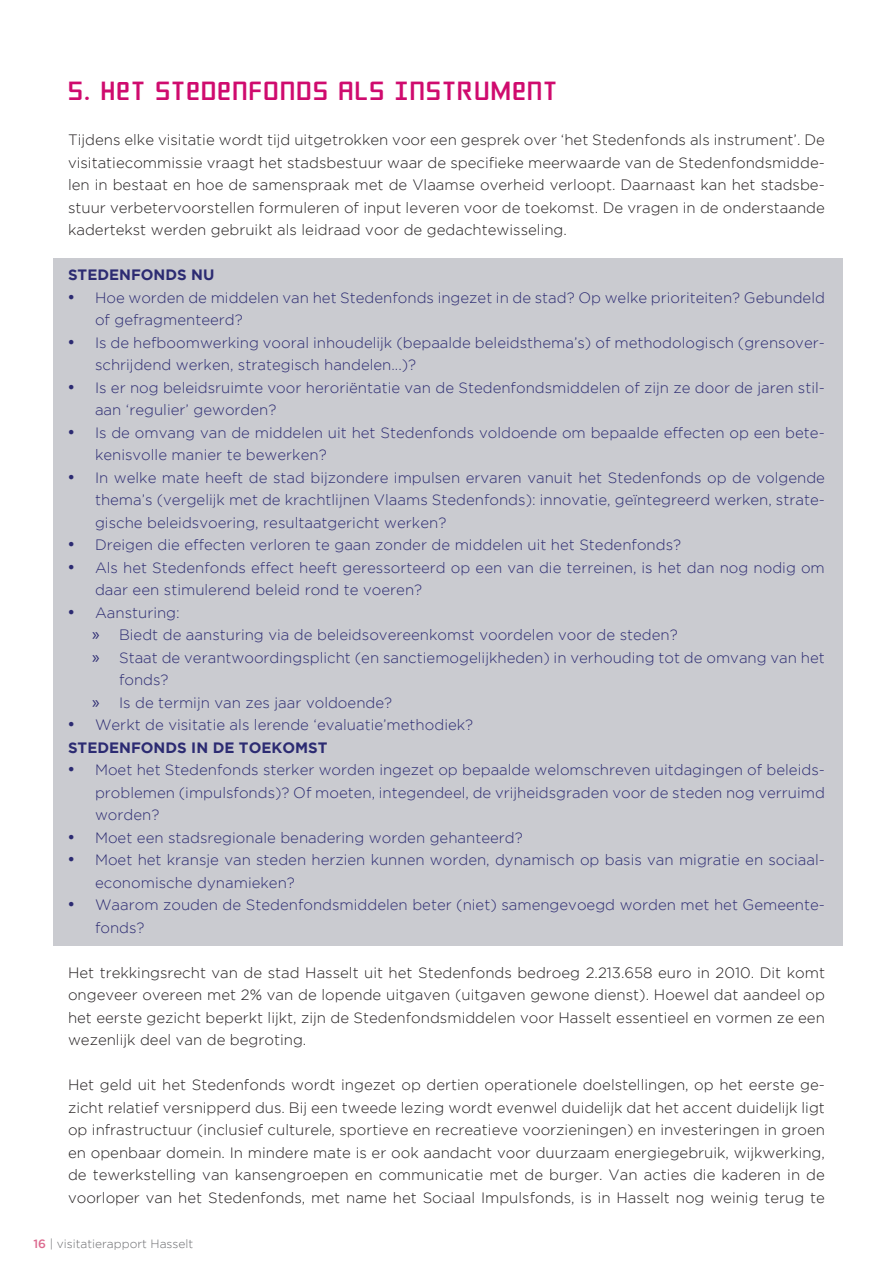
<style>
.page{position:relative;width:893px;height:1263px;background:#fff}
.page>*{position:absolute;margin:0;border:0;box-sizing:border-box;transform-origin:0 0}
.t1{font:24px "Crixus";letter-spacing:.01em;color:#cf0b6e}
.t2{font:300 15px/22.5px "Gotham";color:#2c2b72}
.t3{font:300 15px/22.5px "Gotham";color:#231f20;text-align:justify}
.t4{font:700 15px "Gotham";color:#2c2b72}
.t5{font:300 12px "Gotham";color:#6c6d70}
.s1{font-family:"Times New Roman";font-weight:400;font-size:18px}
.s2{font-family:"Myriad Pro";font-weight:400;font-size:18px}
.s3{font-weight:700}
.s4{font-weight:500;color:#dc6a8f}
</style>
<div class="page">
<div style="left:53px;top:258px;width:790px;height:687px;background:#cacbd0"></div>
<h1 class="t1" style="left:68px;top:76px;width:492px">5. HET STEDENFONDS ALS INSTRUMENT</h1>
<p class="t3" style="left:68px;top:129px;width:758px">Tijdens elke visitatie wordt tijd uitgetrokken voor een gesprek over ‘het Stedenfonds als instrument’. De visitatiecommissie vraagt het stadsbestuur waar de specifieke meerwaarde van de Stedenfondsmidde&shy;len in bestaat en hoe de samenspraak met de Vlaamse overheid verloopt. Daarnaast kan het stadsbe&shy;stuur verbetervoorstellen formuleren of input leveren voor de toekomst. De vragen in de onderstaande kadertekst werden gebruikt als leidraad voor de gedachtewisseling.</p>
<p class="t4" style="left:68px;top:266px;width:148px">STEDENFONDS NU</p>
<p class="t2" style="left:95px;top:286px;width:731px;text-indent:-27px"><span class="s1">•</span> Hoe worden de middelen van het Stedenfonds ingezet in de stad? Op welke prioriteiten? Gebundeld of gefragmenteerd?</p>
<p class="t2" style="left:95px;top:331px;width:731px;text-indent:-27px"><span class="s1">•</span> Is de hefboomwerking vooral inhoudelijk (bepaalde beleidsthema’s) of methodologisch (grensover&shy;schrijdend werken, strategisch handelen...)?</p>
<p class="t2" style="left:95px;top:376px;width:731px;text-indent:-27px"><span class="s1">•</span> Is er nog beleidsruimte voor heroriëntatie van de Stedenfondsmiddelen of zijn ze door de jaren stil&shy;aan ‘regulier’ geworden?</p>
<p class="t2" style="left:95px;top:421px;width:731px;text-indent:-27px"><span class="s1">•</span> Is de omvang van de middelen uit het Stedenfonds voldoende om bepaalde effecten op een bete&shy;kenisvolle manier te bewerken?</p>
<p class="t2" style="left:95px;top:466px;width:731px;text-align:justify;text-indent:-27px"><span class="s1">•</span> In welke mate heeft de stad bijzondere impulsen ervaren vanuit het Stedenfonds op de volgende thema’s (vergelijk met de krachtlijnen Vlaams Stedenfonds): innovatie, geïntegreerd werken, strate&shy;gische beleidsvoering, resultaatgericht werken?</p>
<p class="t2" style="left:68px;top:534px;width:615px"><span class="s1">•</span> Dreigen die effecten verloren te gaan zonder de middelen uit het Stedenfonds?</p>
<p class="t2" style="left:95px;top:556px;width:731px;text-indent:-27px"><span class="s1">•</span> Als het Stedenfonds effect heeft geressorteerd op een van die terreinen, is het dan nog nodig om daar een stimulerend beleid rond te voeren?</p>
<p class="t2" style="left:68px;top:601px;width:113px"><span class="s1">•</span> Aansturing:</p>
<p class="t2" style="left:92px;top:624px;width:587px"><span class="s2">»</span> Biedt de aansturing via de beleidsovereenkomst voordelen voor de steden?</p>
<p class="t2" style="left:92px;top:646px;width:734px"><span class="s2">»</span> Staat de verantwoordingsplicht (en sanctiemogelijkheden) in verhouding tot de omvang van het</p>
<p class="t2" style="left:119px;top:669px;width:51px">fonds?</p>
<p class="t2" style="left:92px;top:691px;width:302px"><span class="s2">»</span> Is de termijn van zes jaar voldoende?</p>
<p class="t2" style="left:68px;top:714px;width:407px"><span class="s1">•</span> Werkt de visitatie als lerende ‘evaluatie’methodiek?<br><span class="s3">STEDENFONDS IN DE TOEKOMST</span></p>
<p class="t2" style="left:95px;top:759px;width:731px;text-align:justify;text-indent:-27px"><span class="s1">•</span> Moet het Stedenfonds sterker worden ingezet op bepaalde welomschreven uitdagingen of beleids&shy;problemen (impulsfonds)? Of moeten, integendeel, de vrijheidsgraden voor de steden nog verruimd worden?</p>
<p class="t2" style="left:68px;top:826px;width:456px"><span class="s1">•</span> Moet een stadsregionale benadering worden gehanteerd?</p>
<p class="t2" style="left:95px;top:849px;width:731px;text-indent:-27px"><span class="s1">•</span> Moet het kransje van steden herzien kunnen worden, dynamisch op basis van migratie en sociaal&shy;economische dynamieken?</p>
<p class="t2" style="left:95px;top:894px;width:731px;text-indent:-27px"><span class="s1">•</span> Waarom zouden de Stedenfondsmiddelen beter (niet) samengevoegd worden met het Gemeente&shy;fonds?</p>
<p class="t3" style="left:68px;top:961px;width:758px">Het trekkingsrecht van de stad Hasselt uit het Stedenfonds bedroeg 2.213.658 euro in 2010. Dit komt ongeveer overeen met 2% van de lopende uitgaven (uitgaven gewone dienst). Hoewel dat aandeel op het eerste gezicht beperkt lijkt, zijn de Stedenfondsmiddelen voor Hasselt essentieel en vormen ze een wezenlijk deel van de begroting.</p>
<p class="t3" style="left:68px;top:1074px;width:758px">Het geld uit het Stedenfonds wordt ingezet op dertien operationele doelstellingen, op het eerste ge&shy;zicht relatief versnipperd dus. Bij een tweede lezing wordt evenwel duidelijk dat het accent duidelijk ligt op infrastructuur (inclusief culturele, sportieve en recreatieve voorzieningen) en investeringen in groen en openbaar domein. In mindere mate is er ook aandacht voor duurzaam energiegebruik, wijkwerking, de tewerkstelling van kansengroepen en communicatie met de burger. Van acties die kaderen in de voorloper van het Stedenfonds, met name het Sociaal Impulsfonds, is in Hasselt nog weinig terug te</p>
<p class="t5" style="left:34px;top:1237px;width:161px"><span class="s4">16</span> | visitatierapport Hasselt</p>
</div>
